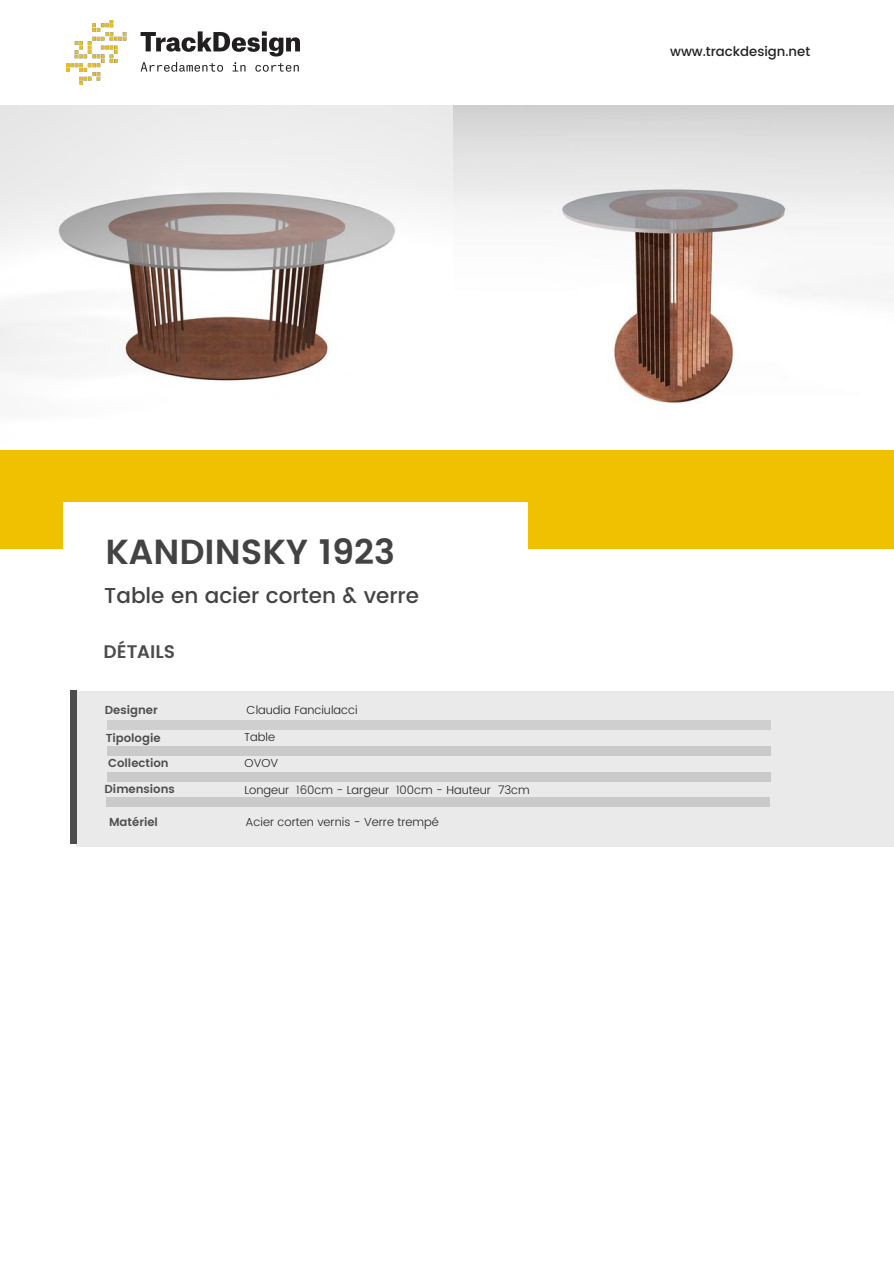
<style>
.page{position:relative;width:894px;height:1264px;background:#fff}
.page>*{position:absolute;margin:0;border:0;box-sizing:border-box;transform-origin:0 0}
.t1{font:600 34.8px "Poppins";color:#434343}
.t2{font:500 21.45px "Poppins";color:#434343}
.t3{font:600 18.15px "Poppins";color:#4d4d4d}
.t4{font:500 13.2px "Poppins";color:#222}
.t5{font:300 11.55px "Poppins";color:#222}
.t6{font:600 11.55px "Poppins";color:#4d4d4d}
</style>
<div class="page">
<img style="left:66px;top:20px;width:234px;height:64px">
<div style="left:0;top:451px;width:893px;height:98px;background:#f0c101"></div>
<div style="left:63px;top:502px;width:464px;height:122px;background:#fff"></div>
<div style="left:77px;top:691px;width:816px;height:155px;background:#e7e7e7"></div>
<div style="left:70px;top:690px;width:6px;height:153px;background:#4d4d4d"></div>
<div style="left:107px;top:721px;width:74px;height:9px;background:#cfcfcf"></div>
<div style="left:696px;top:721px;width:75px;height:9px;background:#cfcfcf"></div>
<div style="left:181px;top:721px;width:515px;height:9px;background:#cfcfcf"></div>
<div style="left:107px;top:797px;width:74px;height:9px;background:#cacaca"></div>
<div style="left:695px;top:797px;width:74px;height:9px;background:#cacaca"></div>
<div style="left:181px;top:797px;width:514px;height:9px;background:#cacaca"></div>
<div style="left:107px;top:747px;width:74px;height:9px;background:#cacaca"></div>
<div style="left:696px;top:747px;width:74px;height:9px;background:#cacaca"></div>
<div style="left:181px;top:747px;width:515px;height:9px;background:#cacaca"></div>
<div style="left:107px;top:772px;width:74px;height:9px;background:#cacaca"></div>
<div style="left:696px;top:772px;width:75px;height:9px;background:#cacaca"></div>
<div style="left:181px;top:772px;width:515px;height:9px;background:#cacaca"></div>
<img style="left:0;top:106px;width:453px;height:275px">
<img style="left:453px;top:106px;width:440px;height:297px">
<p class="t4" style="left:670px;top:43px;width:142px">www.trackdesign.net</p>
<h1 class="t1" style="left:105px;top:531px;width:291px">KANDINSKY 1923</h1>
<h2 class="t2" style="left:104px;top:582px;width:316px">Table en acier corten &amp; verre</h2>
<h3 class="t3" style="left:103px;top:641px;width:73px">DÉTAILS</h3>
<p class="t6" style="left:105px;top:703px;width:54px"><sup>.</sup>Designer</p>
<p class="t6" style="left:106px;top:731px;width:56px">Tipologie</p>
<p class="t6" style="left:105px;top:782px;width:72px">Dimensions</p>
<p class="t6" style="left:109px;top:815px;width:50px">Matériel</p>
<p class="t6" style="left:108px;top:756px;width:62px">Collection</p>
<p class="t5" style="left:246px;top:703px;width:112px">Claudia Fanciulacci</p>
<p class="t5" style="left:244px;top:730px;width:33px">Table</p>
<p class="t5" style="left:244px;top:756px;width:35px">OVOV</p>
<p class="t5" style="left:244px;top:783px;width:287px">Longeur 160cm - Largeur 100cm - Hauteur 73cm</p>
<p class="t5" style="left:245px;top:815px;width:195px">Acier corten vernis - Verre trempé</p>
</div>
